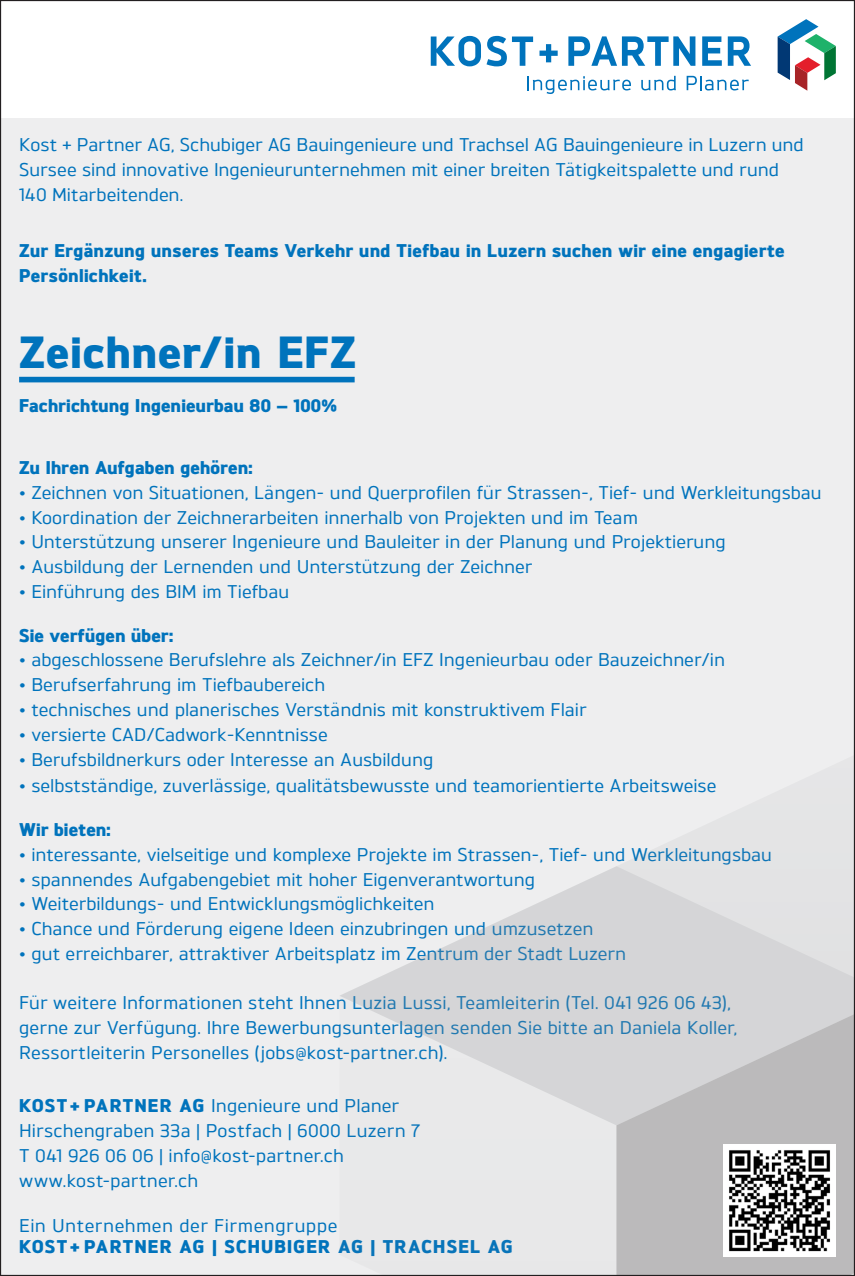
<style>
.page{position:relative;width:855px;height:1276px;background:#fff}
.page>*{position:absolute;margin:0;border:0;box-sizing:border-box;transform-origin:0 0}
.t1{font:800 45px "Brokman";letter-spacing:.02em;color:#0073bc}
.text_aufzählung{font:500 18.45px/24.8px "Brokman";color:#0073bc}
.text_aufzählung-2{font:800 18.45px/24.8px "Brokman";letter-spacing:.015em;color:#0073bc}
.text_aufzählung-3{font:800 18.45px "Brokman";letter-spacing:.065em;color:#0073bc}
.text_aufzählung-4{font:500 18.45px "Brokman";letter-spacing:.03em;color:#0073bc}
.s1{font-weight:800}
</style>
<div class="page">
<div style="left:0;top:118px;width:855px;height:1158px;background:#eeeeef"></div>
<svg style="left:777px;top:19px;width:59px;height:72px"></svg>
<svg style="left:431px;top:36px;width:102px;height:30px"></svg>
<svg style="left:539px;top:44px;width:18px;height:18px"></svg>
<svg style="left:568px;top:36px;width:127px;height:30px"></svg>
<svg style="left:702px;top:36px;width:49px;height:30px"></svg>
<svg style="left:527px;top:76px;width:104px;height:18px"></svg>
<svg style="left:641px;top:76px;width:35px;height:14px"></svg>
<svg style="left:686px;top:76px;width:62px;height:14px"></svg>
<div style="left:19px;top:377px;width:336px;height:5px;background:#0073bc"></div>
<div style="left:619px;top:853px;width:234px;height:13px;background:#e3e4e5"></div>
<svg style="left:340px;top:866px;width:513px;height:259px;fill:#d5d5d7"></svg>
<svg style="left:616px;top:995px;width:237px;height:279px;background:#c3c3c4"></svg>
<img style="left:723px;top:1144px;width:113px;height:112px">
<p class="text_aufzählung" style="left:19px;top:131px;width:786px">Kost + Partner AG, Schubiger AG Bauingenieure und Trachsel AG Bauingenieure in Luzern und<br>Sursee sind innovative Ingenieurunternehmen mit einer breiten Tätigkeitspalette und rund<br>140 Mitarbeitenden.</p>
<p class="text_aufzählung-2" style="left:19px;top:237px;width:767px">Zur Ergänzung unseres Teams Verkehr und Tiefbau in Luzern suchen wir eine engagierte<br>Persönlichkeit.</p>
<p class="t1" style="left:19px;top:320px;width:338px">Zeichner/in EFZ</p>
<p class="text_aufzählung-2" style="left:19px;top:392px;width:319px">Fachrichtung Ingenieurbau 80 — 100%</p>
<p class="text_aufzählung-2" style="left:19px;top:454px;width:235px">Zu Ihren Aufgaben gehören:</p>
<p class="text_aufzählung" style="left:19px;top:479px;width:804px">• Zeichnen von Situationen, Längen- und Querprofilen für Strassen-, Tief- und Werkleitungsbau</p>
<p class="text_aufzählung" style="left:19px;top:504px;width:620px">• Koordination der Zeichnerarbeiten innerhalb von Projekten und im Team</p>
<p class="text_aufzählung" style="left:19px;top:529px;width:708px">• Unterstützung unserer Ingenieure und Bauleiter in der Planung und Projektierung</p>
<p class="text_aufzählung" style="left:19px;top:553px;width:515px">• Ausbildung der Lernenden und Unterstützung der Zeichner</p>
<p class="text_aufzählung" style="left:19px;top:578px;width:271px">• Einführung des BIM im Tiefbau</p>
<p class="text_aufzählung-2" style="left:19px;top:621px;width:156px">Sie verfügen über:</p>
<p class="text_aufzählung" style="left:19px;top:647px;width:707px">• abgeschlossene Berufslehre als Zeichner/in EFZ Ingenieurbau oder Bauzeichner/in</p>
<p class="text_aufzählung" style="left:19px;top:671px;width:307px">• Berufserfahrung im Tiefbaubereich</p>
<p class="text_aufzählung" style="left:19px;top:696px;width:569px">• technisches und planerisches Verständnis mit konstruktivem Flair</p>
<p class="text_aufzählung" style="left:19px;top:721px;width:310px">• versierte CAD/Cadwork-Kenntnisse</p>
<p class="text_aufzählung" style="left:19px;top:746px;width:416px">• Berufsbildnerkurs oder Interesse an Ausbildung</p>
<p class="text_aufzählung" style="left:19px;top:772px;width:699px">• selbstständige, zuverlässige, qualitätsbewusste und teamorientierte Arbeitsweise</p>
<p class="text_aufzählung-2" style="left:19px;top:816px;width:93px">Wir bieten:</p>
<p class="text_aufzählung" style="left:19px;top:841px;width:754px">• interessante, vielseitige und komplexe Projekte im Strassen-, Tief- und Werkleitungsbau</p>
<p class="text_aufzählung" style="left:19px;top:866px;width:517px">• spannendes Aufgabengebiet mit hoher Eigenverantwortung</p>
<p class="text_aufzählung" style="left:19px;top:890px;width:417px">• Weiterbildungs- und Entwicklungsmöglichkeiten</p>
<p class="text_aufzählung" style="left:19px;top:915px;width:575px">• Chance und Förderung eigene Ideen einzubringen und umzusetzen</p>
<p class="text_aufzählung" style="left:19px;top:940px;width:608px">• gut erreichbarer, attraktiver Arbeitsplatz im Zentrum der Stadt Luzern</p>
<p class="text_aufzählung" style="left:19px;top:989px;width:720px">Für weitere Informationen steht Ihnen Luzia Lussi, Teamleiterin (Tel. 041 926 06 43), gerne zur Verfügung. Ihre Bewerbungsunterlagen senden Sie bitte an Daniela Koller,<br>Ressortleiterin Personelles (jobs@kost-partner.ch).</p>
<p class="text_aufzählung" style="left:19px;top:1092px;width:381px"><span class="s1">KOST + PARTNER AG</span> Ingenieure und Planer</p>
<p class="text_aufzählung" style="left:19px;top:1117px;width:403px">Hirschengraben 33a | Postfach | 6000 Luzern 7</p>
<p class="text_aufzählung" style="left:19px;top:1142px;width:326px">T 041 926 06 06 | info@kost-partner.ch</p>
<p class="text_aufzählung" style="left:19px;top:1167px;width:181px">www.kost-partner.ch</p>
<p class="text_aufzählung-4" style="left:19px;top:1214px;width:320px">Ein Unternehmen der Firmengruppe</p>
<p class="text_aufzählung-3" style="left:19px;top:1233px;width:495px">KOST+ PARTNER AG | SCHUBIGER AG | TRACHSEL AG</p>
</div>
